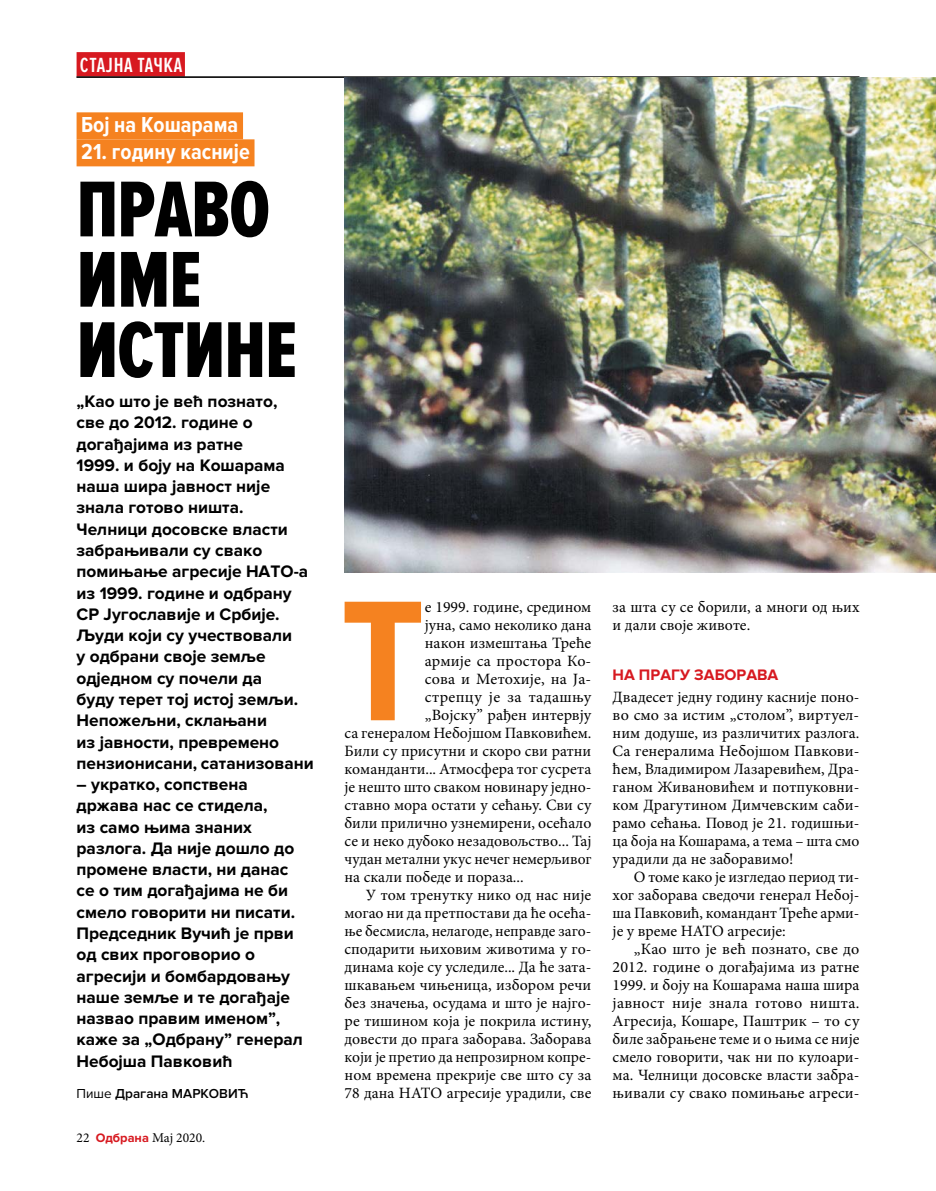
<style>
.page{position:relative;width:936px;height:1191px;background:#fff}
.page>*{position:absolute;margin:0;border:0;box-sizing:border-box;transform-origin:0 0}
.t1{font:700 177.6px "Proxima Nova Cond";color:#f58220}
.t2{font:82.05px/70.3px "Proxima Nova Ex Cn Extrabld";letter-spacing:-.01em;color:#000}
.t3{font:700 22.5px "Proxima Nova Cond";color:#fff}
.t4{font:600 21.3px "Proxima Nova Ex Cn";letter-spacing:.03em;color:#fff}
.t5{font:700 17.25px/21.3px "Proxima Nova";color:#000}
.t6{font:15.75px/18px "Minion Pro";color:#000;text-align:justify}
.t7{font:15.75px "Minion Pro";letter-spacing:.025em;color:#000}
.t8{font:700 15.75px "Proxima Nova";color:#d71920}
.t9{font:600 13.5px "Proxima Nova";color:#000}
.t10{font:13.5px "Minion Pro";color:#000}
.s1{font-weight:400}
.s2{font-family:"Proxima Nova";font-weight:700;font-size:12.75px;color:#d71920}
</style>
<div class="page">
<div style="left:77px;top:52px;width:108px;height:25px;background:#d71920"></div>
<hr style="left:77px;top:77px;width:782px;height:1px;background:#000">
<img style="left:344px;top:78px;width:591px;height:494px">
<div style="left:77px;top:112px;width:166px;height:27px;background:#f58220"></div>
<div style="left:77px;top:139px;width:177px;height:27px;background:#f58220"></div>
<h3 class="t4" style="left:80px;top:53px;width:104px">СТАЈНА ТАЧКА</h3>
<h3 class="t3" style="left:81px;top:112px;width:158px">Бој на Кошарама</h3>
<h3 class="t3" style="left:81px;top:139px;width:170px">21. годину касније</h3>
<h2 class="t2" style="left:77px;top:177px;width:222px">ПРАВО<br>ИМЕ<br>ИСТИНЕ</h2>
<p class="t5" style="left:77px;top:391px;width:239px">„Као што је већ познато,<br>све до 2012. године о догађајима из ратне<br>1999. и боју на Кошарама наша шира јавност није знала готово ништа.<br>Челници досовске власти забрањивали су свако помињање агресије НАТО-а из 1999. године и одбрану<br>СР Југославије и Србије.<br>Људи који су учествовали<br>у одбрани своје земље одједном су почели да<br>буду терет тој истој земљи.<br>Непожељни, склањани<br>из јавности, превремено пензионисани, сатанизовани</p>
<p class="t5" style="left:77px;top:774px;width:228px">– укратко, сопствена држава нас се стидела,<br>из само њима знаних разлога. Да није дошло до промене власти, ни данас се о тим догађајима не би смело говорити ни писати.<br>Председник Вучић је први од свих проговорио о агресији и бомбардовању наше земље и те догађаје назвао правим именом”, каже за „Одбрану” генерал<br>Небојша Павковић</p>
<p class="t9" style="left:77px;top:1086px;width:173px"><span class="s1">Пише</span> Драгана МАРКОВИЋ</p>
<p class="t10" style="left:77px;top:1129px;width:130px">22 <span class="s2">Одбрана</span> Мај 2020.</p>
<h1 class="t1" style="left:340px;top:562px;width:86px">Т</h1>
<p class="t6" style="left:425px;top:598px;width:168px">е 1999. године, средином</p>
<p class="t6" style="left:425px;top:616px;width:168px">јуна, само неколико дана</p>
<p class="t6" style="left:425px;top:634px;width:168px">након измештања Треће</p>
<p class="t6" style="left:425px;top:652px;width:168px">армије са простора Ко-</p>
<p class="t6" style="left:425px;top:670px;width:168px">сова и Метохије, на Ја-</p>
<p class="t7" style="left:425px;top:686px;width:168px">стрепцу је за тадашњу</p>
<p class="t6" style="left:425px;top:706px;width:168px">„Војску” рађен интервју</p>
<p class="t6" style="left:344px;top:724px;width:248px">са генералом Небојшом Павковићем.</p>
<p class="t6" style="left:344px;top:742px;width:248px">Били су присутни и скоро сви ратни</p>
<p class="t6" style="left:344px;top:760px;width:248px">команданти... Атмосфера тог сусрета</p>
<p class="t6" style="left:344px;top:778px;width:248px">је нешто што сваком новинару једно-</p>
<p class="t6" style="left:344px;top:796px;width:248px">ставно мора остати у сећању. Сви су</p>
<p class="t6" style="left:344px;top:814px;width:248px">били прилично узнемирени, осећало</p>
<p class="t6" style="left:344px;top:832px;width:248px">се и неко дубоко незадовољство... Тај</p>
<p class="t6" style="left:344px;top:850px;width:248px">чудан метални укус нечег немерљивог</p>
<p class="t6" style="left:344px;top:868px;width:180px">на скали победе и пораза...</p>
<p class="t6" style="left:366px;top:886px;width:227px">У том тренутку нико од нас није</p>
<p class="t6" style="left:344px;top:904px;width:248px">могао ни да претпостави да ће осећа-</p>
<p class="t6" style="left:344px;top:922px;width:248px">ње бесмисла, нелагоде, неправде заго-</p>
<p class="t6" style="left:344px;top:940px;width:248px">сподарити њиховим животима у го-</p>
<p class="t6" style="left:344px;top:958px;width:248px">динама које су уследиле... Да ће зата-</p>
<p class="t6" style="left:344px;top:976px;width:248px">шкавањем чињеница, избором речи</p>
<p class="t6" style="left:344px;top:994px;width:248px">без значења, осудама и што је најго-</p>
<p class="t6" style="left:344px;top:1012px;width:248px">ре тишином која је покрила истину,</p>
<p class="t6" style="left:344px;top:1030px;width:248px">довести до прага заборава. Заборава</p>
<p class="t6" style="left:344px;top:1048px;width:248px">који је претио да непрозирном копре-</p>
<p class="t6" style="left:344px;top:1066px;width:248px">ном времена прекрије све што су за</p>
<p class="t6" style="left:344px;top:1084px;width:248px">78 дана НАТО агресије урадили, све</p>
<p class="t6" style="left:612px;top:598px;width:248px">за шта су се борили, а многи од њих и дали своје животе.</p>
<p class="t8" style="left:612px;top:665px;width:167px">НА ПРАГУ ЗАБОРАВА</p>
<p class="t6" style="left:612px;top:688px;width:248px">Двадесет једну годину касније поно&shy;во смо за истим „столом”, виртуел&shy;ним додуше, из различитих разлога.<br>Са генералима Небојшом Павкови&shy;ћем, Владимиром Лазаревићем, Дра&shy;ганом Живановићем и потпуковни&shy;ком Драгутином Димчевским саби&shy;рамо сећања. Повод је 21. годишњи&shy;ца боја на Кошарама, а тема – шта смо урадили да не заборавимо!</p>
<p class="t6" style="left:612px;top:868px;width:248px;text-indent:21px">О томе како је изгледао период ти&shy;хог заборава сведочи генерал Небој&shy;ша Павковић, командант Треће арми&shy;је у време НАТО агресије:</p>
<p class="t6" style="left:612px;top:940px;width:248px;text-indent:21px">„Као што је већ познато, све до 2012. године о догађајима из ратне 1999. и боју на Кошарама наша шира јавност није знала готово ништа.<br>Агресија, Кошаре, Паштрик – то су биле забрањене теме и о њима се није смело говорити, чак ни по кулоари&shy;ма. Челници досовске власти забра&shy;њивали су свако помињање агреси-</p>
</div>
